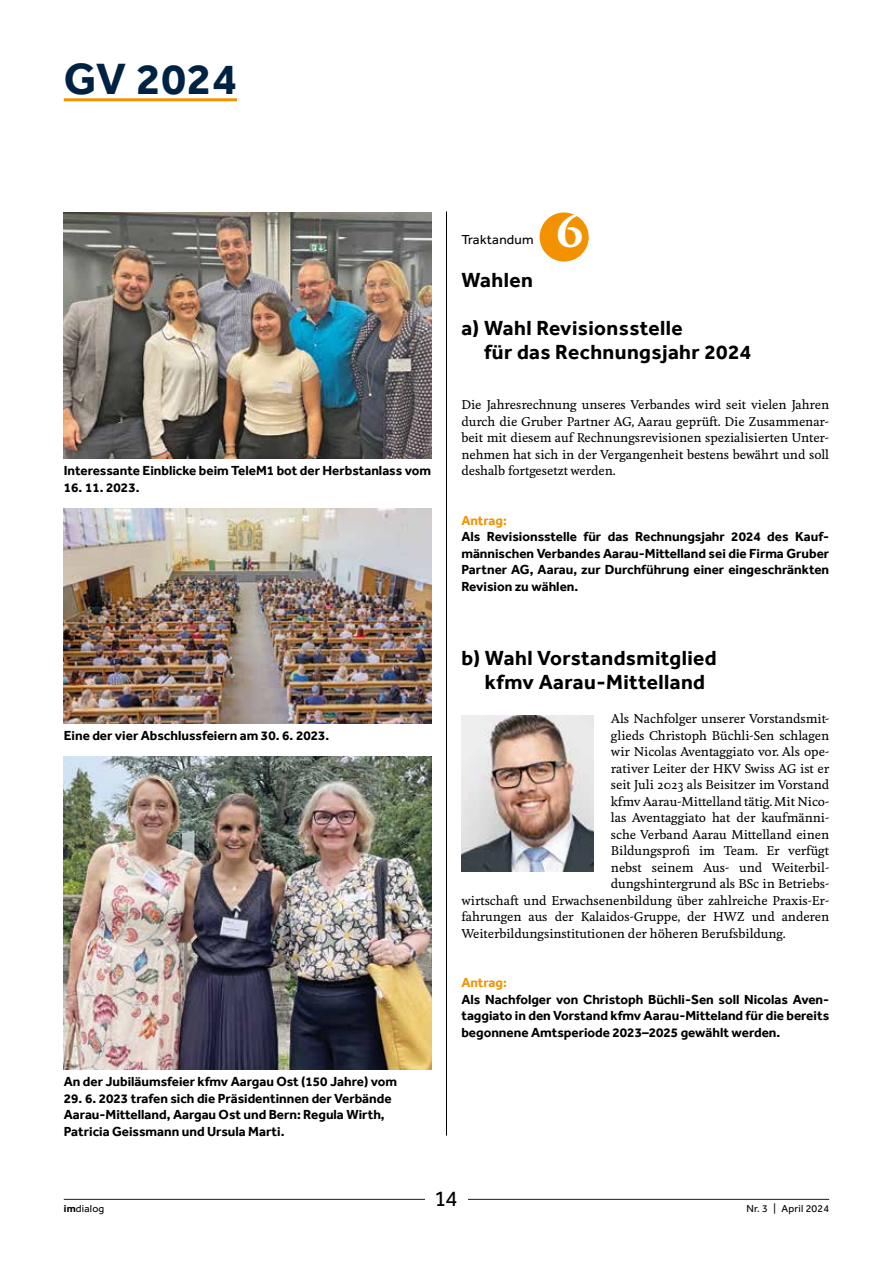
<style>
.page{position:relative;width:893px;height:1263px;background:#fff}
.page>*{position:absolute;margin:0;border:0;box-sizing:border-box;transform-origin:0 0}
.t1{font:700 45px "Effra";letter-spacing:.02em;color:#002242}
.t2{font:700 45px "Feijoa";color:#fff}
.t3{font:22.5px "Effra";color:#000}
.t4{font:700 21px/24px "Effra";letter-spacing:.02em;color:#000}
.t5{font:700 13.5px/16.5px "Effra";color:#000;text-align:justify}
.t6{font:700 13.5px "Effra";letter-spacing:-.005em;color:#f39200}
.t7{font:13.5px "Effra";letter-spacing:.02em;color:#000}
.t8{font:500 12px/16.5px "Feijoa";letter-spacing:-.005em;color:#000;text-align:justify}
.t9{font:10.5px "Effra";letter-spacing:.02em;color:#000}
.s1{font-weight:700}
</style>
<div class="page">
<hr style="left:64px;top:1199px;width:765px;height:1px;background:#002242">
<div style="left:425px;top:1191px;width:43px;height:28px;background:#fff"></div>
<hr style="left:446px;top:211px;width:1px;height:924px;background:#000">
<hr style="left:64px;top:98px;width:173px;height:3px;background:#f39200">
<div style="left:540px;top:212px;width:49px;height:50px;background:#f39200;border-radius:50%"></div>
<img style="left:461px;top:715px;width:133px;height:156px">
<img style="left:64px;top:212px;width:368px;height:247px">
<img style="left:64px;top:508px;width:368px;height:215px">
<img style="left:64px;top:756px;width:368px;height:313px">
<h1 class="t1" style="left:64px;top:52px;width:175px">GV 2024</h1>
<p class="t5" style="left:64px;top:463px;width:369px">Interessante Einblicke beim TeleM1 bot der Herbstanlass vom</p>
<p class="t5" style="left:64px;top:479px;width:77px">16. 11. 2023.</p>
<p class="t5" style="left:64px;top:727px;width:267px">Eine der vier Abschlussfeiern am 30. 6. 2023.</p>
<p class="t5" style="left:64px;top:1073px;width:335px">An der Jubiläumsfeier kfmv Aargau Ost (150 Jahre) vom</p>
<p class="t5" style="left:64px;top:1090px;width:329px;text-align:left">29. 6. 2023 trafen sich die Präsidentinnen der Verbände<br>Aarau-Mittelland, Aargau Ost und Bern: Regula Wirth,<br>Patricia Geissmann und Ursula Marti.</p>
<p class="t7" style="left:461px;top:232px;width:74px">Traktandum</p>
<h1 class="t2" style="left:555px;top:199px;width:30px">6</h1>
<h3 class="t4" style="left:461px;top:268px;width:73px">Wahlen</h3>
<h3 class="t4" style="left:484px;top:316px;width:269px;text-indent:-23px">a) Wahl Revisionsstelle<br>für das Rechnungsjahr 2024</h3>
<p class="t8" style="left:461px;top:397px;width:369px">Die Jahresrechnung unseres Verbandes wird seit vielen Jahren durch die Gruber Partner AG, Aarau geprüft. Die Zusammenar&shy;beit mit diesem auf Rechnungsrevisionen spezialisierten Unter&shy;nehmen hat sich in der Vergangenheit bestens bewährt und soll deshalb fortgesetzt werden.</p>
<p class="t6" style="left:461px;top:512px;width:47px">Antrag:</p>
<p class="t5" style="left:461px;top:529px;width:369px">Als Revisionsstelle für das Rechnungsjahr 2024 des Kauf&shy;männischen Verbandes Aarau-Mittelland sei die Firma Gruber Partner AG, Aarau, zur Durchführung einer eingeschränkten Revision zu wählen.</p>
<h3 class="t4" style="left:461px;top:645px;width:257px;text-align:center">b) Wahl Vorstandsmitglied kfmv Aarau-Mittelland</h3>
<p class="t8" style="left:611px;top:711px;width:220px">Als Nachfolger unserer Vorstandsmit-</p>
<p class="t8" style="left:611px;top:727px;width:220px">glieds Christoph Büchli-Sen schlagen</p>
<p class="t8" style="left:611px;top:744px;width:220px">wir Nicolas Aventaggiato vor. Als ope-</p>
<p class="t8" style="left:611px;top:760px;width:220px">rativer Leiter der HKV Swiss AG ist er</p>
<p class="t8" style="left:611px;top:777px;width:220px">seit Juli 2023 als Beisitzer im Vorstand</p>
<p class="t8" style="left:611px;top:793px;width:220px">kfmv Aarau-Mittelland tätig. Mit Nico-</p>
<p class="t8" style="left:611px;top:810px;width:220px">las Aventaggiato hat der kaufmänni-</p>
<p class="t8" style="left:611px;top:826px;width:220px">sche Verband Aarau Mittelland einen</p>
<p class="t8" style="left:611px;top:843px;width:220px">Bildungsprofi im Team. Er verfügt</p>
<p class="t8" style="left:611px;top:859px;width:220px">nebst seinem Aus- und Weiterbil-</p>
<p class="t8" style="left:611px;top:876px;width:220px">dungshintergrund als BSc in Betriebs-</p>
<p class="t8" style="left:461px;top:892px;width:369px">wirtschaft und Erwachsenenbildung über zahlreiche Praxis-Er-</p>
<p class="t8" style="left:461px;top:909px;width:369px">fahrungen aus der Kalaidos-Gruppe, der HWZ und anderen</p>
<p class="t8" style="left:461px;top:925px;width:326px">Weiterbildungsinstitutionen der höheren Berufsbildung.</p>
<p class="t6" style="left:461px;top:974px;width:47px">Antrag:</p>
<p class="t5" style="left:461px;top:991px;width:369px">Als Nachfolger von Christoph Büchli-Sen soll Nicolas Aven&shy;taggiato in den Vorstand kfmv Aarau-Mitteland für die bereits begonnene Amtsperiode 2023–2025 gewählt werden.</p>
<h2 class="t3" style="left:435px;top:1185px;width:23px">14</h2>
<p class="t9" style="left:64px;top:1202px;width:42px"><span class="s1">im</span>dialog</p>
<p class="t9" style="left:746px;top:1202px;width:84px">Nr. 3 | April 2024</p>
</div>
